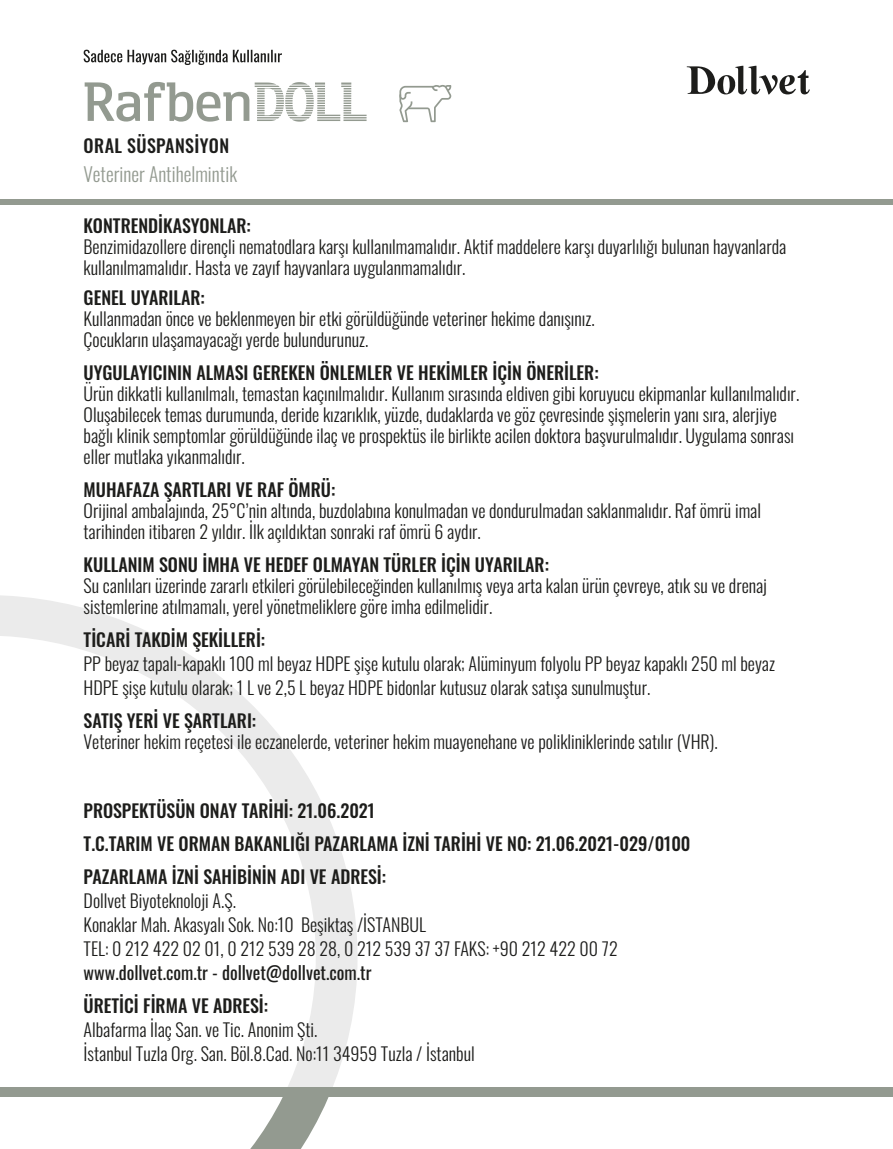
<style>
.page{position:relative;width:893px;height:1149px;background:#fff}
.page>*{position:absolute;margin:0;border:0;box-sizing:border-box;transform-origin:0 0}
.t1{font:64.2px "Eirik Raude";color:#939a90}
.t2{font:300 19.5px "Oswald";color:#939a90}
.t3{font:300 18px/21px "Oswald";color:#1d1d1b}
.t4{font:500 18px/33px "Oswald";color:#1d1d1b}
.t5{font:18px "Oswald";color:#1d1d1b}
.t6{font:500 18px "Oswald";letter-spacing:.025em;color:#1d1d1b}
</style>
<div class="page">
<svg style="left:687px;top:66px;width:123px;height:28px"></svg>
<svg style="left:255px;top:82px;width:112px;height:40px"></svg>
<svg style="left:399px;top:85px;width:52px;height:37px"></svg>
<svg style="left:84px;top:50px;width:198px;height:15px"></svg>
<svg style="left:0;top:1096px;width:358px;height:52px"></svg>
<svg style="left:0;top:595px;width:358px;height:491px"></svg>
<div style="left:0;top:1086px;width:893px;height:10px;background:#939a90"></div>
<div style="left:0;top:199px;width:893px;height:5px;background:#939a90"></div>
<h1 class="t1" style="left:84px;top:61px;width:169px">Rafben</h1>
<p class="t6" style="left:84px;top:130px;width:147px">ORAL SÜSPANSİYON</p>
<p class="t2" style="left:84px;top:157px;width:155px">Veteriner Antihelmintik</p>
<p class="t4" style="left:84px;top:207px;width:169px">KONTRENDİKASYONLAR:</p>
<p class="t3" style="left:84px;top:234px;width:704px">Benzimidazollere dirençli nematodlara karşı kullanılmamalıdır. Aktif maddelere karşı duyarlılığı bulunan hayvanlarda kullanılmamalıdır. Hasta ve zayıf hayvanlara uygulanmamalıdır.</p>
<p class="t4" style="left:84px;top:279px;width:123px">GENEL UYARILAR:</p>
<p class="t3" style="left:84px;top:306px;width:513px">Kullanmadan önce ve beklenmeyen bir etki görüldüğünde veteriner hekime danışınız.<br>Çocukların ulaşamayacağı yerde bulundurunuz.</p>
<p class="t4" style="left:84px;top:354px;width:517px">UYGULAYICININ ALMASI GEREKEN ÖNLEMLER VE HEKİMLER İÇİN ÖNERİLER:</p>
<p class="t3" style="left:84px;top:381px;width:717px">Ürün dikkatli kullanılmalı, temastan kaçınılmalıdır. Kullanım sırasında eldiven gibi koruyucu ekipmanlar kullanılmalıdır.<br>Oluşabilecek temas durumunda, deride kızarıklık, yüzde, dudaklarda ve göz çevresinde şişmelerin yanı sıra, alerjiye bağlı klinik semptomlar görüldüğünde ilaç ve prospektüs ile birlikte acilen doktora başvurulmalıdır. Uygulama sonrası eller mutlaka yıkanmalıdır.</p>
<p class="t4" style="left:84px;top:471px;width:253px">MUHAFAZA ŞARTLARI VE RAF ÖMRÜ:</p>
<p class="t3" style="left:84px;top:498px;width:679px">Orijinal ambalajında, 25°C’nin altında, buzdolabına konulmadan ve dondurulmadan saklanmalıdır. Raf ömrü imal tarihinden itibaren 2 yıldır. İlk açıldıktan sonraki raf ömrü 6 aydır.</p>
<p class="t4" style="left:84px;top:546px;width:467px">KULLANIM SONU İMHA VE HEDEF OLMAYAN TÜRLER İÇİN UYARILAR:</p>
<p class="t3" style="left:84px;top:573px;width:685px">Su canlıları üzerinde zararlı etkileri görülebileceğinden kullanılmış veya arta kalan ürün çevreye, atık su ve drenaj sistemlerine atılmamalı, yerel yönetmeliklere göre imha edilmelidir.</p>
<p class="t4" style="left:84px;top:621px;width:183px">TİCARİ TAKDİM ŞEKİLLERİ:</p>
<p class="t3" style="left:84px;top:649px;width:693px;line-height:24px">PP beyaz tapalı-kapaklı 100 ml beyaz HDPE şişe kutulu olarak; Alüminyum folyolu PP beyaz kapaklı 250 ml beyaz<br>HDPE şişe kutulu olarak; 1 L ve 2,5 L beyaz HDPE bidonlar kutusuz olarak satışa sunulmuştur.</p>
<p class="t4" style="left:84px;top:702px;width:174px">SATIŞ YERİ VE ŞARTLARI:</p>
<p class="t3" style="left:84px;top:729px;width:635px">Veteriner hekim reçetesi ile eczanelerde, veteriner hekim muayenehane ve polikliniklerinde satılır (VHR).</p>
<p class="t4" style="left:84px;top:792px;width:608px">PROSPEKTÜSÜN ONAY TARİHİ: 21.06.2021<br>T.C.TARIM VE ORMAN BAKANLIĞI PAZARLAMA İZNİ TARİHİ VE NO: 21.06.2021-029/0100<br>PAZARLAMA İZNİ SAHİBİNİN ADI VE ADRESİ:</p>
<p class="t3" style="left:84px;top:886px;width:536px;line-height:24px">Dollvet Biyoteknoloji A.Ş.<br>Konaklar Mah. Akasyalı Sok. No:10 Beşiktaş /İSTANBUL<br>TEL: 0 212 422 02 01, 0 212 539 28 28, 0 212 539 37 37 FAKS: +90 212 422 00 72</p>
<p class="t5" style="left:84px;top:956px;width:289px">www.dollvet.com.tr - dollvet@dollvet.com.tr</p>
<p class="t4" style="left:84px;top:987px;width:186px">ÜRETİCİ FİRMA VE ADRESİ:</p>
<p class="t3" style="left:84px;top:1015px;width:393px;line-height:24px">Albafarma İlaç San. ve Tic. Anonim Şti.<br>İstanbul Tuzla Org. San. Böl.8.Cad. No:11 34959 Tuzla / İstanbul</p>
</div>
